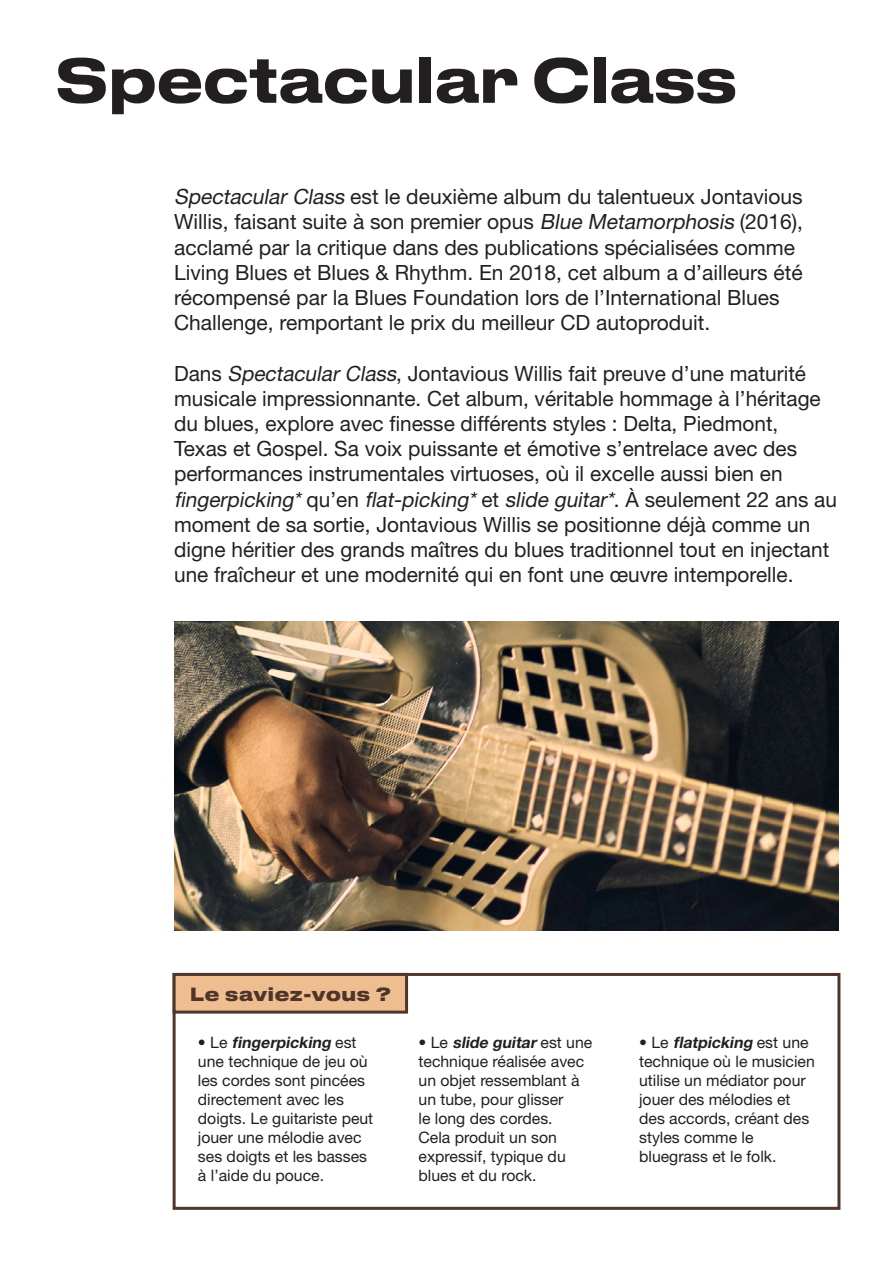
<style>
.page{position:relative;width:893px;height:1263px;background:#fff}
.page>*{position:absolute;margin:0;border:0;box-sizing:border-box;transform-origin:0 0}
.t1{font:500 60px "Druk Text Wide";letter-spacing:-.04em;color:#231f20}
.t2{font:21px/25.2px "Helvetica Neue LT Std";color:#231f20}
.t3{font:700 18px "Druk Text Wide";color:#4e3429}
.t4{font:15.75px/18.9px "Helvetica Neue LT Std";color:#231f20}
.s1{font-style:italic}
.s2{font-weight:700;font-style:italic}
</style>
<div class="page">
<img style="left:174px;top:622px;width:665px;height:308px">
<div style="left:173px;top:973px;width:667px;height:237px;border:3px solid #4f352a"></div>
<div style="left:173px;top:973px;width:235px;height:40px;background:#eebe91;border:3px solid #4f352a"></div>
<p class="t1" style="left:54px;top:28px;width:686px">Spectacular Class</p>
<p class="t2" style="left:174px;top:184px;width:630px"><span class="s1">Spectacular Class</span> est le deuxième album du talentueux Jontavious Willis, faisant suite à son premier opus <span class="s1">Blue Metamorphosis</span> (2016), acclamé par la critique dans des publications spécialisées comme Living Blues et Blues &amp; Rhythm. En 2018, cet album a d’ailleurs été récompensé par la Blues Foundation lors de l’International Blues Challenge, remportant le prix du meilleur CD autoproduit.</p>
<p class="t2" style="left:174px;top:360px;width:664px">Dans <span class="s1">Spectacular Class</span>, Jontavious Willis fait preuve d’une maturité musicale impressionnante. Cet album, véritable hommage à l’héritage du blues, explore avec finesse différents styles : Delta, Piedmont,<br>Texas et Gospel. Sa voix puissante et émotive s’entrelace avec des performances instrumentales virtuoses, où il excelle aussi bien en <span class="s1">fingerpicking*</span> q u ’ e n <span class="s1">flat-picking*</span> et <span class="s1">slide guitar*</span>. À s e u l e m e n t 2 2 a n s a u moment de sa sortie, Jontavious Willis se positionne déjà comme un digne héritier des grands maîtres du blues traditionnel tout en injectant une fraîcheur et une modernité qui en font une œuvre intemporelle.</p>
<p class="t3" style="left:190px;top:978px;width:203px">Le saviez-vous ?</p>
<p class="t4" style="left:198px;top:1033px;width:177px">• L e <span class="s2">fingerpicking</span> e s t une technique de jeu où les cordes sont pincées directement avec les doigts. Le guitariste peut jouer une mélodie avec ses doigts et les basses</p>
<p class="t4" style="left:198px;top:1165px;width:128px">à l’aide du pouce.</p>
<p class="t4" style="left:419px;top:1033px;width:175px">• L e <span class="s2">slide guitar</span> e s t u n e technique réalisée avec un objet ressemblant à un tube, pour glisser</p>
<p class="t4" style="left:419px;top:1108px;width:136px">le long des cordes.</p>
<p class="t4" style="left:419px;top:1127px;width:140px">Cela produit un son</p>
<p class="t4" style="left:419px;top:1146px;width:149px">expressif, typique du blues et du rock.</p>
<p class="t4" style="left:639px;top:1033px;width:177px">• L e <span class="s2">flatpicking</span> e s t u n e technique où le musicien utilise un médiator pour jouer des mélodies et des accords, créant des styles comme le</p>
<p class="t4" style="left:639px;top:1146px;width:139px">bluegrass et le folk.</p>
</div>
